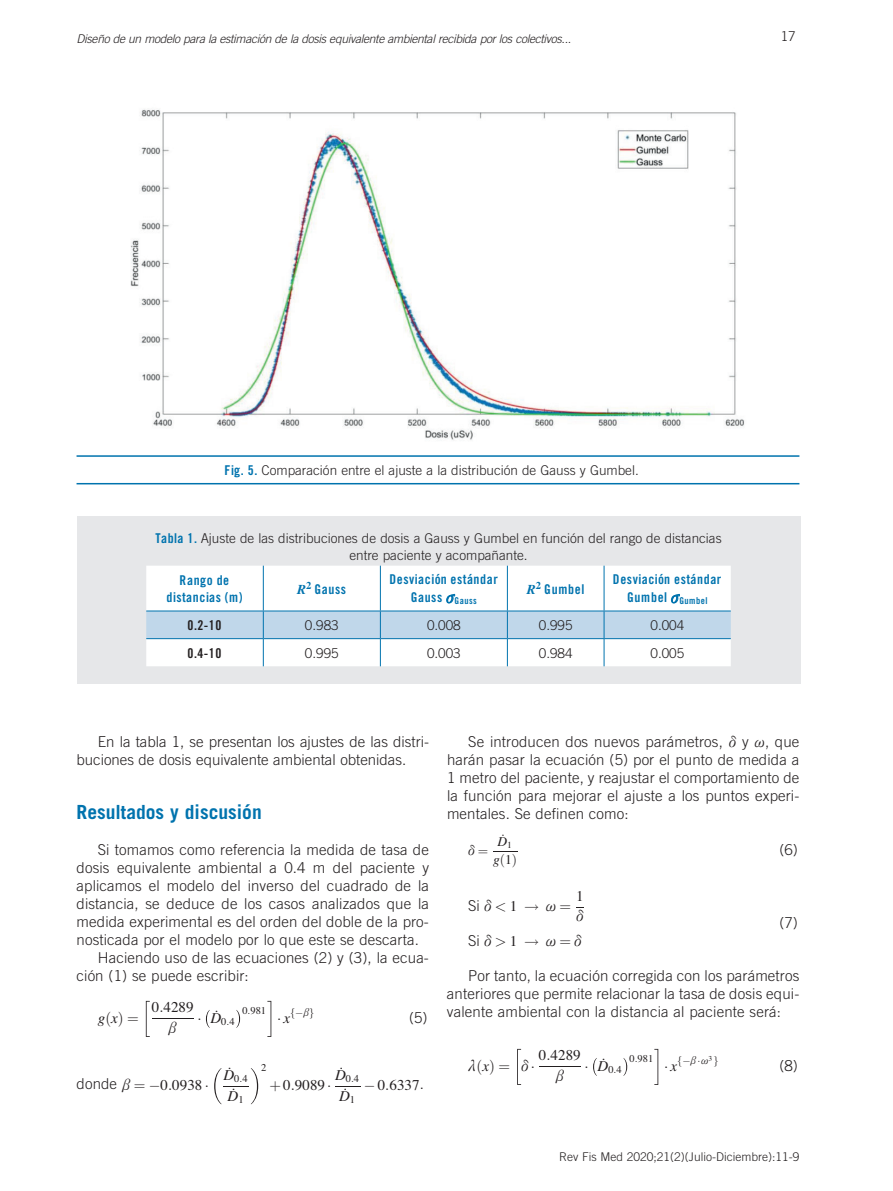
<style>
.page{position:relative;width:893px;height:1191px;background:#fff}
.page>*{position:absolute;margin:0;border:0;box-sizing:border-box;transform-origin:0 0}
.t1{font:700 19.5px "Trade Gothic";color:#0073ae}
.t2{font:300 15px/18px "Trade Gothic";letter-spacing:.01em;color:#231f20;text-align:justify}
.t3{font:15px "Times";letter-spacing:.005em;color:#231f20}
.t4{font:15px "CMR10";color:#231f20}
.t5{font:italic 15px/24.3px "M Ma Greek";color:#231f20;text-align:right}
.t6{font:italic 15px "Times";color:#231f20}
.t7{font:300 13.5px/16.2px "Trade Gothic";color:#231f20;text-align:center}
.t8{font:13.5px/18px "Trade Gothic Bold Cond Twenty 10";color:#0073ae;text-align:center}
.t9{font:13.5px "Trade Gothic Bold Cond Twenty 10";color:#231f20}
.t10{font:13.5px "CMR10";color:#231f20}
.t11{font:italic 13.5px "Times";color:#231f20}
.t12{font:italic 13.5px "M Ma Greek";color:#231f20}
.t13{font:italic 300 12px "Trade Gothic";letter-spacing:-.025em;color:#231f20}
.t14{font:300 12px "Trade Gothic";color:#231f20}
.t15{font:10.5px "Times";letter-spacing:-.005em;color:#231f20}
.t16{font:10.5px "CMSY10";color:#231f20}
.s1{font-family:"Trade Gothic Bold Cond Twenty 10";font-weight:400;color:#0073ae}
.s2{font-family:"Times";font-weight:700;font-style:italic}
.s3{font-family:"M Ma Greek";font-style:italic;font-size:15px}
.s4{font-family:"Times";font-style:italic}
.s5{font-family:"CMMI10"}
.s6{font-size:15px}
.s7{font-family:"Times";font-style:italic;font-size:15px}
.s8{font-family:"M Ma Greek";font-style:italic}
.s9{font-family:"M Ma Greek";font-weight:400;font-style:italic}
.s10{font-family:"CMR10";font-weight:400}
.s11{font-family:"CMSY10";font-weight:400}
.s12{font-family:"Times";font-weight:400}
.s13{font-family:"CMMI10";font-weight:400}
.s14{font-family:"CMSY10"}
.s15{font-family:"Trade Gothic";font-weight:300}
.s16{font-family:"CMR10"}
.s17{font-family:"CMR10";font-style:normal}
.s18{font-family:"Times"}
.s19{font-family:"Trade Gothic";font-weight:300;font-style:normal}
.s20{font-family:"CMMI10";font-style:normal}
.s21{font-family:"Times";font-style:normal}
.s22{font-family:"CMSY10";font-style:normal}
</style>
<div class="page">
<hr style="left:77px;top:455px;width:722px;height:2px;background:#0073ae">
<hr style="left:77px;top:483px;width:722px;height:1px;background:#0073ae">
<img style="left:130px;top:109px;width:615px;height:331px">
<div style="left:77px;top:516px;width:723px;height:167px;background:#e6e7e9"></div>
<div style="left:146px;top:565px;width:585px;height:45px;background:#fff"></div>
<hr style="left:263px;top:565px;width:1px;height:45px;background:#0073ae">
<hr style="left:380px;top:565px;width:1px;height:45px;background:#0073ae">
<hr style="left:507px;top:565px;width:1px;height:45px;background:#0073ae">
<hr style="left:604px;top:565px;width:1px;height:45px;background:#0073ae">
<svg style="left:146px;top:611px;width:585px;height:55px;background:#dbe8f3"></svg>
<hr style="left:146px;top:610px;width:117px;height:1px;background:#0073ae">
<hr style="left:263px;top:610px;width:117px;height:1px;background:#0073ae">
<hr style="left:380px;top:610px;width:127px;height:1px;background:#0073ae">
<hr style="left:507px;top:610px;width:97px;height:1px;background:#0073ae">
<hr style="left:604px;top:610px;width:127px;height:1px;background:#0073ae">
<hr style="left:146px;top:638px;width:117px;height:1px;background:#0073ae">
<hr style="left:263px;top:638px;width:117px;height:1px;background:#0073ae">
<hr style="left:380px;top:638px;width:127px;height:1px;background:#0073ae">
<hr style="left:507px;top:638px;width:97px;height:1px;background:#0073ae">
<hr style="left:604px;top:638px;width:127px;height:1px;background:#0073ae">
<svg style="left:146px;top:1001px;width:4px;height:36px"></svg>
<hr style="left:152px;top:1018px;width:42px;height:1px;background:#231f20">
<svg style="left:206px;top:1010px;width:4px;height:18px"></svg>
<svg style="left:236px;top:1010px;width:4px;height:18px"></svg>
<svg style="left:267px;top:1001px;width:4px;height:36px"></svg>
<svg style="left:214px;top:1068px;width:44px;height:36px"></svg>
<svg style="left:493px;top:851px;width:24px;height:1px"></svg>
<svg style="left:517px;top:1049px;width:4px;height:36px"></svg>
<hr style="left:539px;top:1066px;width:42px;height:1px;background:#231f20">
<svg style="left:593px;top:1058px;width:4px;height:18px"></svg>
<svg style="left:623px;top:1058px;width:4px;height:18px"></svg>
<svg style="left:654px;top:1049px;width:4px;height:36px"></svg>
<p class="t13" style="left:77px;top:31px;width:496px">Diseño de un modelo para la estimación de la dosis equivalente ambiental recibida por los colectivos...</p>
<p class="t7" style="left:781px;top:28px;width:17px">17</p>
<p class="t7" style="left:224px;top:462px;width:416px"><span class="s1">Fig. 5.</span> Comparación entre el ajuste a la distribución de Gauss y Gumbel.</p>
<p class="t7" style="left:155px;top:530px;width:568px"><span class="s1">Tabla 1.</span> Ajuste de las distribuciones de dosis a Gauss y Gumbel en función del rango de distancias entre paciente y acompañante.</p>
<p class="t8" style="left:166px;top:572px;width:78px;line-height:16.2px">Rango de distancias (m)</p>
<p class="t8" style="left:297px;top:580px;width:51px"><span class="s2">R</span><sup>2</sup> Gauss</p>
<p class="t8" style="left:389px;top:570px;width:110px">Desviación estándar<br>Gauss <span class="s3">v</span><sub>Gauss</sub></p>
<p class="t8" style="left:527px;top:580px;width:59px"><span class="s2">R</span><sup>2</sup> Gumbel</p>
<p class="t8" style="left:613px;top:570px;width:110px">Desviación estándar<br>Gumbel <span class="s3">v</span><sub>Gumbel</sub></p>
<p class="t9" style="left:187px;top:617px;width:36px">0.2-10</p>
<p class="t7" style="left:305px;top:617px;width:35px">0.983</p>
<p class="t7" style="left:427px;top:617px;width:35px">0.008</p>
<p class="t7" style="left:539px;top:617px;width:35px">0.995</p>
<p class="t7" style="left:650px;top:617px;width:35px">0.004</p>
<p class="t9" style="left:187px;top:644px;width:36px">0.4-10</p>
<p class="t7" style="left:305px;top:644px;width:35px">0.995</p>
<p class="t7" style="left:427px;top:644px;width:35px">0.003</p>
<p class="t7" style="left:539px;top:644px;width:35px">0.984</p>
<p class="t7" style="left:650px;top:644px;width:35px">0.005</p>
<p class="t2" style="left:77px;top:732px;width:354px;text-indent:21px">En la tabla 1, se presentan los ajustes de las distri&shy;buciones de dosis equivalente ambiental obtenidas.</p>
<h1 class="t1" style="left:77px;top:800px;width:187px">Resultados y discusión</h1>
<p class="t2" style="left:98px;top:840px;width:333px">Si tomamos como referencia la medida de tasa de</p>
<p class="t2" style="left:77px;top:858px;width:354px">dosis equivalente ambiental a 0.4 m del paciente y</p>
<p class="t2" style="left:77px;top:876px;width:354px">aplicamos el modelo del inverso del cuadrado de la</p>
<p class="t2" style="left:77px;top:894px;width:354px">distancia, se deduce de los casos analizados que la</p>
<p class="t2" style="left:77px;top:912px;width:354px">medida experimental es del orden del doble de la pro-</p>
<p class="t2" style="left:77px;top:930px;width:344px">nosticada por el modelo por lo que este se descarta.</p>
<p class="t2" style="left:98px;top:948px;width:333px">Haciendo uso de las ecuaciones (2) y (3), la ecua-</p>
<p class="t2" style="left:77px;top:966px;width:174px">ción (1) se puede escribir:</p>
<p class="t4" style="left:98px;top:1008px;width:43px"><span class="s4">g</span>(<span class="s4">x</span>) =</p>
<p class="t3" style="left:152px;top:993px;width:43px">0<span class="s5">.</span>4289</p>
<p class="t5" style="left:169px;top:1016px;width:9px">b</p>
<p class="t15" style="left:197px;top:1011px;width:39px"><sup>·</sup> <sup>D</sup><sup>˙</sup> 0<span class="s5">.</span>4</p>
<p class="t15" style="left:242px;top:1000px;width:25px">0<span class="s5">.</span>981</p>
<p class="t16" style="left:277px;top:1006px;width:39px"><span class="s6">·</span> <span class="s7">x</span>{−<span class="s8">b</span>}</p>
<p class="t2" style="left:409px;top:1008px;width:20px">(5)</p>
<p class="t2" style="left:77px;top:1074px;width:134px">donde <span class="s9">b</span> <span class="s10">=</span> <span class="s11">−</span><span class="s12">0</span><span class="s13">.</span><span class="s12">0938</span> <span class="s11">·</span></p>
<p class="t15" style="left:223px;top:1068px;width:26px"><sup>D</sup><sup>˙</sup> 0<span class="s5">.</span>4</p>
<p class="t6" style="left:228px;top:1082px;width:18px">D<sup>˙</sup> <sub>1</sub></p>
<p class="t15" style="left:261px;top:1058px;width:7px">2</p>
<p class="t15" style="left:335px;top:1068px;width:26px"><sup>D</sup><sup>˙</sup> 0<span class="s5">.</span>4</p>
<p class="t6" style="left:339px;top:1082px;width:18px">D<sup>˙</sup> <sub>1</sub></p>
<p class="t3" style="left:364px;top:1071px;width:62px"><span class="s14">−</span>0<span class="s5">.</span>6337<span class="s15">.</span></p>
<p class="t3" style="left:269px;top:1071px;width:64px"><span class="s16">+</span>0<span class="s5">.</span>9089 <span class="s14">·</span></p>
<p class="t2" style="left:447px;top:732px;width:354px;text-indent:21px">Se introducen dos nuevos parámetros, <span class="s9">d</span> y <span class="s9">~</span>, que harán pasar la ecuación (5) por el punto de medida a 1 metro del paciente, y reajustar el comportamiento de la función para mejorar el ajuste a los puntos experi&shy;mentales. Se definen como:</p>
<p class="t12" style="left:468px;top:844px;width:22px">d<span class="s17">=</span></p>
<p class="t11" style="left:497px;top:829px;width:16px">D<sup>˙</sup> <sub>1</sub></p>
<p class="t10" style="left:493px;top:851px;width:26px"><span class="s4">g</span>(<span class="s18">1</span>)</p>
<p class="t2" style="left:779px;top:840px;width:20px">(6)</p>
<p class="t3" style="left:576px;top:882px;width:9px">1</p>
<p class="t5" style="left:468px;top:904px;width:117px">d<br><span class="s19">Si</span>d<span class="s20">&gt;</span><span class="s21">1</span> <span class="s22">→</span> ~<span class="s17">=</span>d</p>
<p class="t2" style="left:779px;top:913px;width:20px">(7)</p>
<p class="t2" style="left:447px;top:966px;width:354px;text-indent:21px">Por tanto, la ecuación corregida con los parámetros anteriores que permite relacionar la tasa de dosis equi&shy;valente ambiental con la distancia al paciente será:</p>
<p class="t4" style="left:468px;top:1056px;width:68px"><span class="s8">m</span>(<span class="s4">x</span>)= <span class="s8">d</span><span class="s14">·</span></p>
<p class="t2" style="left:468px;top:896px;width:104px">Si<span class="s9">d</span><span class="s13">&lt;</span><span class="s12">1</span> <span class="s11">→</span> <span class="s9">~</span><span class="s10">=</span></p>
<p class="t3" style="left:539px;top:1041px;width:43px">0<span class="s5">.</span>4289</p>
<p class="t5" style="left:556px;top:1064px;width:9px">b</p>
<p class="t15" style="left:584px;top:1059px;width:39px"><sup>·</sup> <sup>D</sup><sup>˙</sup> 0<span class="s5">.</span>4</p>
<p class="t15" style="left:629px;top:1048px;width:25px">0<span class="s5">.</span>981</p>
<p class="t16" style="left:664px;top:1054px;width:56px"><span class="s6">·</span><span class="s7">x</span>{−<span class="s8">b</span>·<span class="s8">~</span><sup>3</sup>}</p>
<p class="t2" style="left:779px;top:1056px;width:20px">(8)</p>
<p class="t14" style="left:559px;top:1149px;width:242px">Rev Fis Med 2020;21(2)(Julio-Diciembre):11-9</p>
</div>
